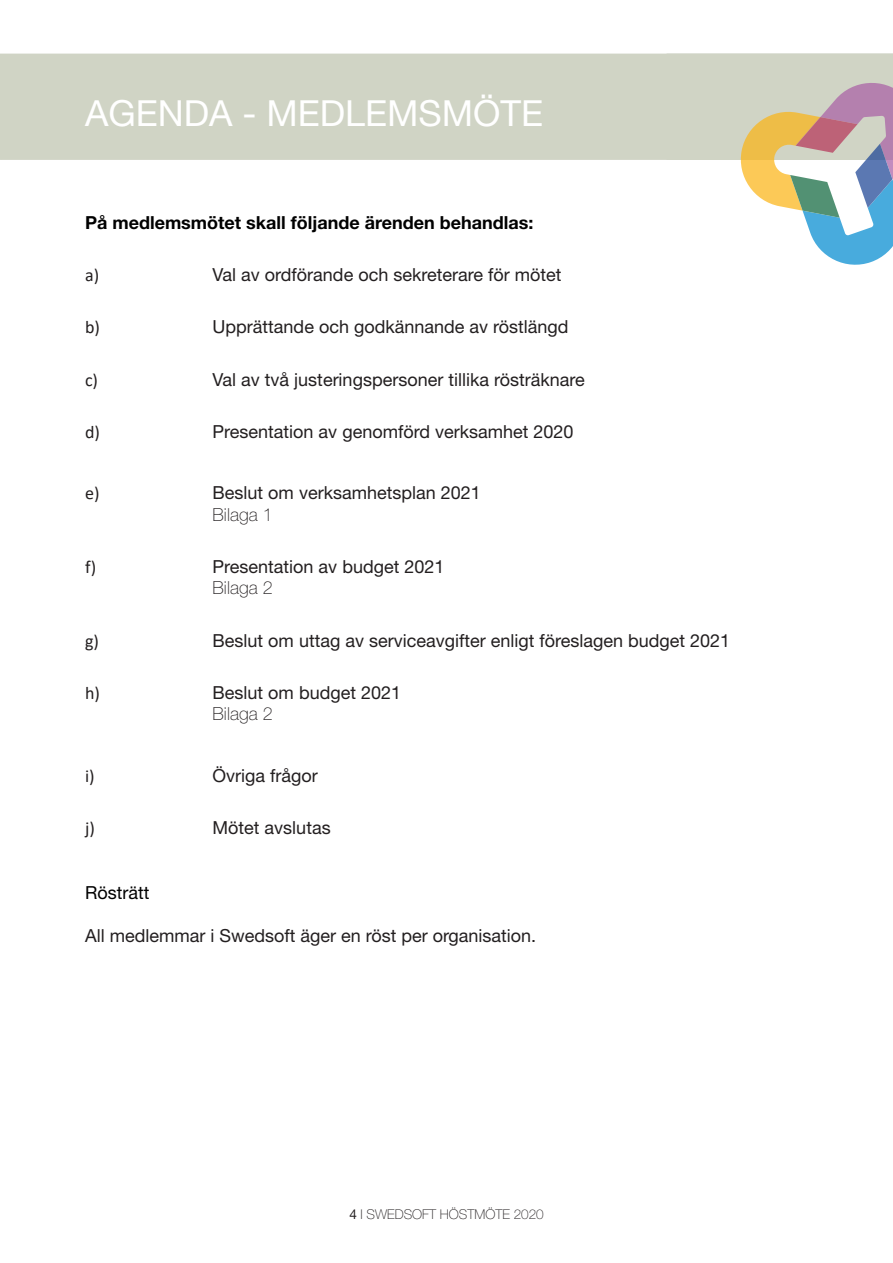
<style>
.page{position:relative;width:893px;height:1263px;background:#fff}
.page>*{position:absolute;margin:0;border:0;box-sizing:border-box;transform-origin:0 0}
.Rubrik{font:36px "Helvetica Neue LT Std";color:#fff}
.t1{font:18px/21.6px "Helvetica Neue LT Std";color:#231f20}
.t2{font:700 18px "Helvetica Neue LT Std";color:#000}
.t3{font:18px "Calibri";color:#231f20}
.t4{font:18px "Helvetica Neue LT Std";color:#000}
.t5{font:100 13.5px "Helvetica Neue LT Std";color:#231f20}
.s1{font-weight:100}
.s2{font-weight:400}
</style>
<div class="page">
<div style="left:0;top:54px;width:666px;height:106px;background:#d0d4c5"></div>
<svg style="left:666px;top:54px;width:227px;height:211px"></svg>
<p class="Rubrik" style="left:85px;top:91px;width:460px">AGENDA - MEDLEMSMÖTE</p>
<p class="t2" style="left:85px;top:211px;width:450px">På medlemsmötet skall följande ärenden behandlas:</p>
<p class="t3" style="left:85px;top:263px;width:16px">a)</p>
<p class="t1" style="left:213px;top:264px;width:350px">Val av ordförande och sekreterare för mötet</p>
<p class="t3" style="left:85px;top:315px;width:16px">b)</p>
<p class="t1" style="left:213px;top:316px;width:357px">Upprättande och godkännande av röstlängd</p>
<p class="t3" style="left:85px;top:367px;width:15px">c)</p>
<p class="t1" style="left:213px;top:368px;width:374px">Val av två justeringspersoner tillika rösträknare</p>
<p class="t3" style="left:85px;top:419px;width:16px">d)</p>
<p class="t1" style="left:213px;top:420px;width:362px">Presentation av genomförd verksamhet 2020</p>
<p class="t3" style="left:85px;top:481px;width:16px">e)</p>
<p class="t1" style="left:213px;top:482px;width:270px">Beslut om verksamhetsplan 2021<br><span class="s1">Bilaga 1</span></p>
<p class="t3" style="left:85px;top:554px;width:13px">f)</p>
<p class="t1" style="left:213px;top:555px;width:233px">Presentation av budget 2021<br><span class="s1">Bilaga 2</span></p>
<p class="t3" style="left:85px;top:628px;width:15px">g)</p>
<p class="t1" style="left:213px;top:629px;width:519px">Beslut om uttag av serviceavgifter enligt föreslagen budget 2021</p>
<p class="t3" style="left:85px;top:680px;width:16px">h)</p>
<p class="t1" style="left:213px;top:681px;width:190px">Beslut om budget 2021<br><span class="s1">Bilaga 2</span></p>
<p class="t3" style="left:85px;top:763px;width:11px">i)</p>
<p class="t1" style="left:213px;top:764px;width:107px">Övriga frågor</p>
<p class="t3" style="left:85px;top:815px;width:11px">j)</p>
<p class="t1" style="left:213px;top:816px;width:120px">Mötet avslutas</p>
<p class="t4" style="left:85px;top:881px;width:66px">Rösträtt</p>
<p class="t1" style="left:85px;top:924px;width:453px">All medlemmar i Swedsoft äger en röst per organisation.</p>
<p class="t5" style="left:349px;top:1206px;width:196px"><span class="s2">4</span> I SWEDSOFT HÖSTMÖTE 2020</p>
</div>
